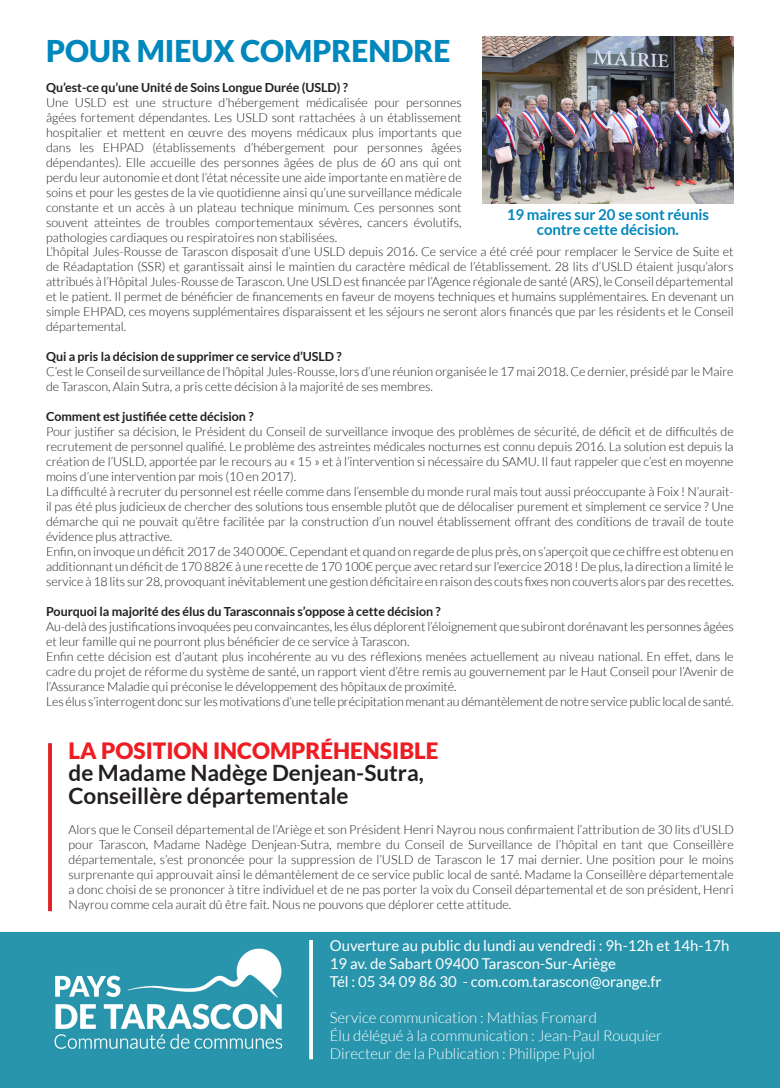
<style>
.page{position:relative;width:780px;height:1088px;background:#fff}
.page>*{position:absolute;margin:0;border:0;box-sizing:border-box;transform-origin:0 0}
.t1{font:900 30px "Lato";color:#0087bc}
.t2{font:700 22.5px/22.5px "Lato";color:#231f20}
.t3{font:900 22.5px "Lato";color:#ee1d23}
.t4{font:15px/18px "Lato";color:#fff}
.t5{font:300 15px/18px "Lato";color:#fff}
.t6{font:700 15px/15px "Lato";letter-spacing:-.005em;color:#0087bc;text-align:center}
.t7{font:300 12.5px/15px "Lato";letter-spacing:-.005em;color:#231f20;text-align:justify}
.t8{font:700 12.5px "Lato";letter-spacing:-.005em;color:#231f20}
</style>
<div class="page">
<div style="left:0;top:932px;width:780px;height:155px;background:#2895ac"></div>
<img style="left:54px;top:948px;width:256px;height:112px">
<svg style="left:309px;top:940px;width:4px;height:119px"></svg>
<img style="left:482px;top:36px;width:251px;height:168px">
<svg style="left:48px;top:743px;width:4px;height:168px"></svg>
<h1 class="t1" style="left:46px;top:34px;width:406px">POUR MIEUX COMPRENDRE</h1>
<p class="t8" style="left:46px;top:81px;width:303px">Qu’est-ce qu’une Unité de Soins Longue Durée (USLD) ?</p>
<p class="t7" style="left:46px;top:95px;width:417px">Une USLD est une structure d’hébergement médicalisée pour personnes âgées fortement dépendantes. Les USLD sont rattachées à un établissement hospitalier et mettent en œuvre des moyens médicaux plus importants que dans les EHPAD (établissements d’hébergement pour personnes âgées dépendantes). Elle accueille des personnes âgées de plus de 60 ans qui ont perdu leur autonomie et dont l’état nécessite une aide importante en matière de soins et pour les gestes de la vie quotidienne ainsi qu’une surveillance médicale constante et un accès à un plateau technique minimum. Ces personnes sont souvent atteintes de troubles comportementaux sévères, cancers évolutifs, pathologies cardiaques ou respiratoires non stabilisées.</p>
<p class="t6" style="left:507px;top:207px;width:204px">19 maires sur 20 se sont réunis contre cette décision.</p>
<p class="t7" style="left:46px;top:244px;width:689px">L’hôpital Jules-Rousse de Tarascon disposait d’une USLD depuis 2016. Ce service a été créé pour remplacer le Service de Suite et de Réadaptation (SSR) et garantissait ainsi le maintien du caractère médical de l’établissement. 28 lits d’USLD étaient jusqu’alors attribués à l’Hôpital Jules-Rousse de Tarascon. Une USLD est financée par l’Agence régionale de santé (ARS), le Conseil départemental et le patient. Il permet de bénéficier de financements en faveur de moyens techniques et humains supplémentaires. En devenant un simple EHPAD, ces moyens supplémentaires disparaissent et les séjours ne seront alors financés que par les résidents et le Conseil départemental.</p>
<p class="t8" style="left:46px;top:350px;width:297px">Qui a pris la décision de supprimer ce service d’USLD ?</p>
<p class="t7" style="left:46px;top:364px;width:689px">C’est le Conseil de surveillance de l’hôpital Jules-Rousse, lors d’une réunion organisée le 17 mai 2018. Ce dernier, présidé par le Maire de Tarascon, Alain Sutra, a pris cette décision à la majorité de ses membres.</p>
<p class="t8" style="left:46px;top:410px;width:209px">Comment est justifiée cette décision ?</p>
<p class="t7" style="left:46px;top:424px;width:689px;text-align:left">Pour justifier sa décision, le Président du Conseil de surveillance invoque des problèmes de sécurité, de déficit et de difficultés de recrutement de personnel qualifié. Le problème des astreintes médicales nocturnes est connu depuis 2016. La solution est depuis la création de l’USLD, apportée par le recours au « 15 » et à l’intervention si nécessaire du SAMU. Il faut rappeler que c’est en moyenne moins d’une intervention par mois (10 en 2017).<br>La difficulté à recruter du personnel est réelle comme dans l’ensemble du monde rural mais tout aussi préoccupante à Foix ! N’aurait&shy;il pas été plus judicieux de chercher des solutions tous ensemble plutôt que de délocaliser purement et simplement ce service ? Une démarche qui ne pouvait qu’être facilitée par la construction d’un nouvel établissement offrant des conditions de travail de toute évidence plus attractive.<br>Enfin, on invoque un déficit 2017 de 340 000€. Cependant et quand on regarde de plus près, on s’aperçoit que ce chiffre est obtenu en additionnant un déficit de 170 882€ à une recette de 170 100€ perçue avec retard sur l’exercice 2018 ! De plus, la direction a limité le service à 18 lits sur 28, provoquant inévitablement une gestion déficitaire en raison des couts fixes non couverts alors par des recettes.</p>
<p class="t8" style="left:46px;top:605px;width:396px">Pourquoi la majorité des élus du Tarasconnais s’oppose à cette décision ?</p>
<p class="t7" style="left:46px;top:619px;width:689px;text-align:left">Au-delà des justifications invoquées peu convaincantes, les élus déplorent l’éloignement que subiront dorénavant les personnes âgées et leur famille qui ne pourront plus bénéficier de ce service à Tarascon.<br>Enfin cette décision est d’autant plus incohérente au vu des réflexions menées actuellement au niveau national. En effet, dans le cadre du projet de réforme du système de santé, un rapport vient d’être remis au gouvernement par le Haut Conseil pour l’Avenir de l’Assurance Maladie qui préconise le développement des hôpitaux de proximité.<br>Les élus s’interrogent donc sur les motivations d’une telle précipitation menant au démantèlement de notre service public local de santé.</p>
<h2 class="t3" style="left:69px;top:737px;width:61px">LA POSITION</h2>
<h2 class="t3" style="left:213px;top:737px;width:17px">INCOMPR</h2>
<h2 class="t3" style="left:320px;top:737px;width:27px">ÉHENSIBLE</h2>
<h2 class="t2" style="left:69px;top:761px;width:357px">de Madame Nadège Denjean-Sutra,<br>Conseillère départementale</h2>
<p class="t7" style="left:69px;top:822px;width:666px">Alors que le Conseil départemental de l’Ariège et son Président Henri Nayrou nous confirmaient l’attribution de 30 lits d’USLD pour Tarascon, Madame Nadège Denjean-Sutra, membre du Conseil de Surveillance de l’hôpital en tant que Conseillère départementale, s’est prononcée pour la suppression de l’USLD de Tarascon le 17 mai dernier. Une position pour le moins surprenante qui approuvait ainsi le démantèlement de ce service public local de santé. Madame la Conseillère départementale a donc choisi de se prononcer à titre individuel et de ne pas porter la voix du Conseil départemental et de son président, Henri Nayrou comme cela aurait dû être fait. Nous ne pouvons que déplorer cette attitude.</p>
<p class="t4" style="left:330px;top:937px;width:401px">Ouverture au public du lundi au vendredi : 9h-12h et 14h-17h<br>19 av. de Sabart 09400 Tarascon-Sur-Ariège<br>Tél : 05 34 09 86 30 - com.com.tarascon@orange.fr</p>
<p class="t5" style="left:330px;top:1009px;width:334px">Service communication : Mathias Fromard<br>élu délégué à la communication : Jean-Paul Rouquier<br>Directeur de la Publication : Philippe Pujol</p>
</div>
